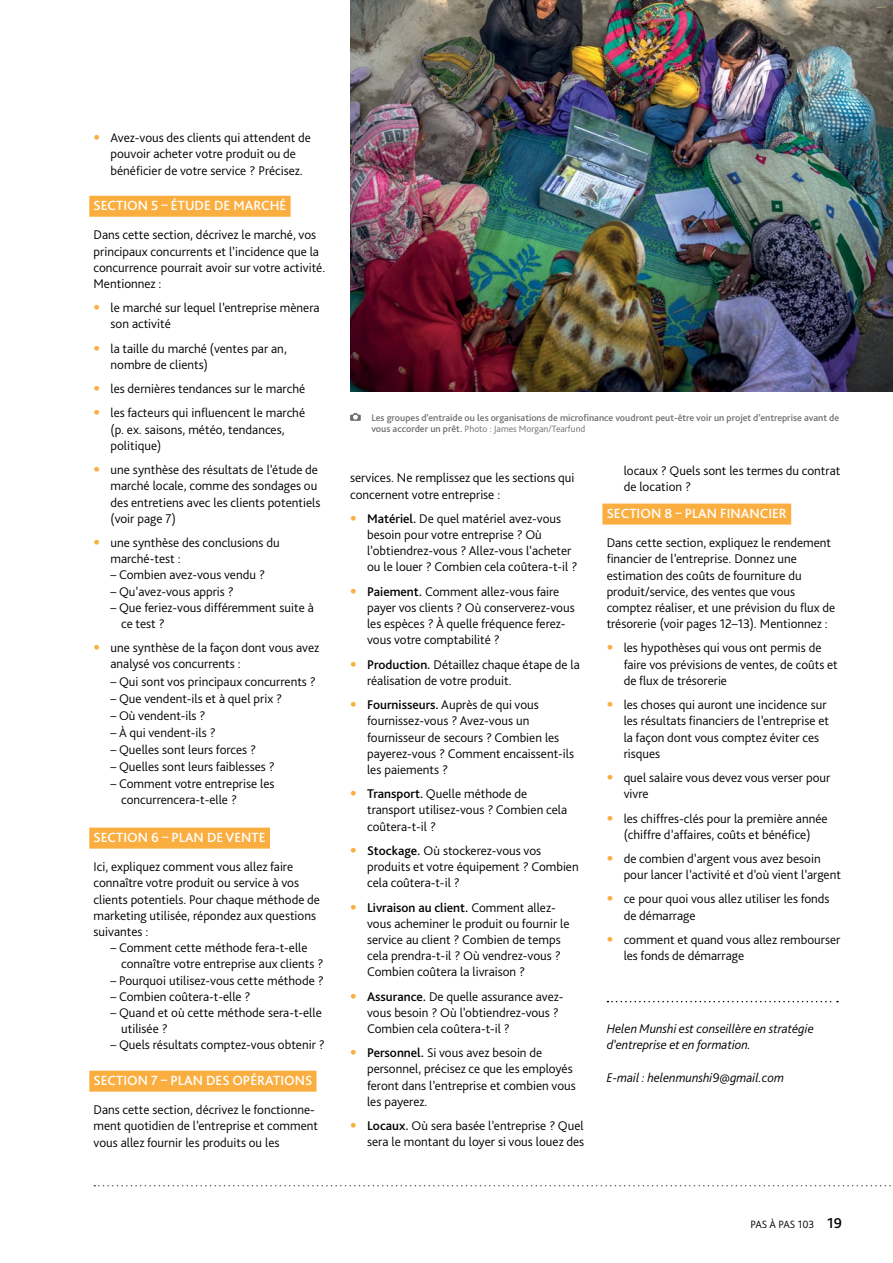
<style>
.page{position:relative;width:893px;height:1263px;background:#fff}
.page>*{position:absolute;margin:0;border:0;box-sizing:border-box;transform-origin:0 0}
.t1{font:500 13.95px "Bliss Pro";color:#fff}
.t2{font:300 13.2px/16.2px "Bliss Pro";color:#000}
.t3{font:italic 300 13.2px/16.2px "Bliss Pro";color:#000}
.t4{font:300 11.1px "Bliss Pro";color:#000}
.t5{font:500 9.9px "Bliss Pro";color:#6d6e71}
.t6{font:300 9.6px "Bliss Pro";color:#6d6e71}
.s1{font-family:"Trade Gothic Bold Cond Twenty";font-weight:400;color:#fbae40}
.s2{font-weight:500;font-size:9.9px}
.s3{font-weight:500}
.s4{font-weight:500;font-size:15px}
</style>
<div class="page">
<svg style="left:94px;top:1185px;width:797px;height:1px"></svg>
<div style="left:89px;top:196px;width:202px;height:21px;background:#fbae40"></div>
<div style="left:89px;top:828px;width:181px;height:21px;background:#fbae40"></div>
<div style="left:89px;top:1071px;width:228px;height:21px;background:#fbae40"></div>
<img style="left:350px;top:0;width:543px;height:391px">
<svg style="left:350px;top:413px;width:11px;height:8px"></svg>
<div style="left:602px;top:504px;width:189px;height:21px;background:#fbae40"></div>
<svg style="left:607px;top:1001px;width:231px;height:1px"></svg>
<p class="t2" style="left:111px;top:129px;width:202px;text-indent:-17px"><span class="s1">•</span> Avez-vous des clients qui attendent de pouvoir acheter votre produit ou de bénéficier de votre service ? Précisez.</p>
<p class="t1" style="left:94px;top:197px;width:194px">SECTION 5 – ÉTUDE DE MARCHÉ</p>
<p class="t2" style="left:94px;top:227px;width:233px">Dans cette section, décrivez le marché, vos principaux concurrents et l’incidence que la concurrence pourrait avoir sur votre activité.<br>Mentionnez :</p>
<p class="t2" style="left:111px;top:299px;width:211px;text-indent:-17px"><span class="s1">•</span> le marché sur lequel l’entreprise mènera son activité</p>
<p class="t2" style="left:111px;top:340px;width:178px;text-indent:-17px"><span class="s1">•</span> la taille du marché (ventes par an, nombre de clients)</p>
<p class="t2" style="left:94px;top:380px;width:213px"><span class="s1">•</span> les dernières tendances sur le marché</p>
<p class="t2" style="left:111px;top:405px;width:196px;text-indent:-17px"><span class="s1">•</span> les facteurs qui influencent le marché (p. ex. saisons, météo, tendances, politique)</p>
<p class="t2" style="left:111px;top:461px;width:211px;text-indent:-17px"><span class="s1">•</span> une synthèse des résultats de l’étude de marché locale, comme des sondages ou des entretiens avec les clients potentiels (voir page 7)</p>
<p class="t2" style="left:111px;top:534px;width:171px;text-indent:-17px"><span class="s1">•</span> une synthèse des conclusions du marché-test :</p>
<p class="t2" style="left:111px;top:567px;width:156px">– Combien avez-vous vendu ?</p>
<p class="t2" style="left:111px;top:583px;width:125px">– Qu’avez-vous appris ?</p>
<p class="t2" style="left:121px;top:599px;width:194px;text-indent:-11px">– Que feriez-vous différemment suite à ce test ?</p>
<p class="t2" style="left:111px;top:639px;width:210px;text-indent:-17px"><span class="s1">•</span> une synthèse de la façon dont vous avez analysé vos concurrents :</p>
<p class="t2" style="left:111px;top:673px;width:207px">– Qui sont vos principaux concurrents ?</p>
<p class="t2" style="left:111px;top:690px;width:173px">– Que vendent-ils et à quel prix ?</p>
<p class="t2" style="left:111px;top:707px;width:97px">– Où vendent-ils ?</p>
<p class="t2" style="left:111px;top:724px;width:107px">– À qui vendent-ils ?</p>
<p class="t2" style="left:111px;top:741px;width:147px">– Quelles sont leurs forces ?</p>
<p class="t2" style="left:111px;top:758px;width:166px">– Quelles sont leurs faiblesses ?</p>
<p class="t2" style="left:121px;top:775px;width:155px;text-indent:-11px">– Comment votre entreprise les concurrencera-t-elle ?</p>
<p class="t1" style="left:94px;top:829px;width:174px">SECTION 6 – PLAN DE VENTE</p>
<p class="t2" style="left:94px;top:858px;width:228px">Ici, expliquez comment vous allez faire connaître votre produit ou service à vos clients potentiels. Pour chaque méthode de marketing utilisée, répondez aux questions suivantes :</p>
<p class="t2" style="left:121px;top:939px;width:204px;text-indent:-11px">– Comment cette méthode fera-t-elle connaître votre entreprise aux clients ?</p>
<p class="t2" style="left:111px;top:972px;width:215px">– Pourquoi utilisez-vous cette méthode ?</p>
<p class="t2" style="left:111px;top:988px;width:142px">– Combien coûtera-t-elle ?</p>
<p class="t2" style="left:121px;top:1004px;width:202px;text-indent:-11px">– Quand et où cette méthode sera-t-elle utilisée ?</p>
<p class="t2" style="left:111px;top:1037px;width:216px">– Quels résultats comptez-vous obtenir ?</p>
<p class="t1" style="left:94px;top:1072px;width:220px">SECTION 7 – PLAN DES OPÉRATIONS</p>
<p class="t2" style="left:94px;top:1101px;width:226px">Dans cette section, décrivez le fonctionne&shy;ment quotidien de l’entreprise et comment vous allez fournir les produits ou les</p>
<p class="t5" style="left:371px;top:411px;width:469px">Les groupes d’entraide ou les organisations de microfinance voudront peut-être voir un projet d’entreprise avant de</p>
<p class="t6" style="left:371px;top:423px;width:216px"><span class="s2">vous accorder un prêt.</span> Photo : James Morgan/Tearfund</p>
<p class="t2" style="left:350px;top:470px;width:226px">services. Ne remplissez que les sections qui concernent votre entreprise :</p>
<p class="t2" style="left:367px;top:510px;width:212px;text-indent:-17px"><span class="s1">•</span> <span class="s3">Matériel.</span> De quel matériel avez-vous besoin pour votre entreprise ? Où l’obtiendrez-vous ? Allez-vous l’acheter ou le louer ? Combien cela coûtera-t-il ?</p>
<p class="t2" style="left:367px;top:583px;width:209px;text-indent:-17px"><span class="s1">•</span> <span class="s3">Paiement.</span> Comment allez-vous faire payer vos clients ? Où conserverez-vous les espèces ? À quelle fréquence ferez&shy;vous votre comptabilité ?</p>
<p class="t2" style="left:367px;top:656px;width:214px;text-indent:-17px"><span class="s1">•</span> <span class="s3">Production.</span> Détaillez chaque étape de la réalisation de votre produit.</p>
<p class="t2" style="left:367px;top:696px;width:208px;text-indent:-17px"><span class="s1">•</span> <span class="s3">Fournisseurs.</span> Auprès de qui vous fournissez-vous ? Avez-vous un fournisseur de secours ? Combien les payerez-vous ? Comment encaissent-ils les paiements ?</p>
<p class="t2" style="left:367px;top:785px;width:201px;text-indent:-17px"><span class="s1">•</span> <span class="s3">Transport.</span> Quelle méthode de transport utilisez-vous ? Combien cela coûtera-t-il ?</p>
<p class="t2" style="left:367px;top:842px;width:213px;text-indent:-17px"><span class="s1">•</span> <span class="s3">Stockage.</span> Où stockerez-vous vos produits et votre équipement ? Combien cela coûtera-t-il ?</p>
<p class="t2" style="left:367px;top:899px;width:204px;text-indent:-17px"><span class="s1">•</span> <span class="s3">Livraison au client.</span> Comment allez&shy;vous acheminer le produit ou fournir le service au client ? Combien de temps cela prendra-t-il ? Où vendrez-vous ?<br>Combien coûtera la livraison ?</p>
<p class="t2" style="left:367px;top:988px;width:198px;text-indent:-17px"><span class="s1">•</span> <span class="s3">Assurance.</span> De quelle assurance avez&shy;vous besoin ? Où l’obtiendrez-vous ?<br>Combien cela coûtera-t-il ?</p>
<p class="t2" style="left:367px;top:1044px;width:210px;text-indent:-17px"><span class="s1">•</span> <span class="s3">Personnel.</span> Si vous avez besoin de personnel, précisez ce que les employés feront dans l’entreprise et combien vous les payerez.</p>
<p class="t2" style="left:350px;top:1117px;width:236px;text-align:right"><span class="s1">•</span> <span class="s3">Locaux.</span> Où sera basée l’entreprise ? Quel sera le montant du loyer si vous louez des</p>
<p class="t2" style="left:624px;top:462px;width:218px">locaux ? Quels sont les termes du contrat de location ?</p>
<p class="t1" style="left:607px;top:505px;width:182px">SECTION 8 – PLAN FINANCIER</p>
<p class="t2" style="left:607px;top:534px;width:230px">Dans cette section, expliquez le rendement financier de l’entreprise. Donnez une estimation des coûts de fourniture du produit/service, des ventes que vous comptez réaliser, et une prévision du flux de trésorerie (voir pages 12–13). Mentionnez :</p>
<p class="t2" style="left:624px;top:640px;width:216px;text-indent:-17px"><span class="s1">•</span> les hypothèses qui vous ont permis de faire vos prévisions de ventes, de coûts et de flux de trésorerie</p>
<p class="t2" style="left:624px;top:696px;width:207px;text-indent:-17px"><span class="s1">•</span> les choses qui auront une incidence sur les résultats financiers de l’entreprise et la façon dont vous comptez éviter ces risques</p>
<p class="t2" style="left:624px;top:769px;width:208px;text-indent:-17px"><span class="s1">•</span> quel salaire vous devez vous verser pour vivre</p>
<p class="t2" style="left:607px;top:810px;width:222px;text-align:center"><span class="s1">•</span> les chiffres-clés pour la première année (chiffre d’affaires, coûts et bénéfice)</p>
<p class="t2" style="left:624px;top:850px;width:219px;text-indent:-17px"><span class="s1">•</span> de combien d’argent vous avez besoin pour lancer l’activité et d’où vient l’argent</p>
<p class="t2" style="left:624px;top:891px;width:207px;text-indent:-17px"><span class="s1">•</span> ce pour quoi vous allez utiliser les fonds de démarrage</p>
<p class="t2" style="left:624px;top:931px;width:218px;text-indent:-17px"><span class="s1">•</span> comment et quand vous allez rembourser les fonds de démarrage</p>
<p class="t3" style="left:607px;top:1020px;width:209px">Helen Munshi est conseillère en stratégie d’entreprise et en formation.</p>
<p class="t3" style="left:607px;top:1069px;width:179px">E-mail : helenmunshi9@gmail.com</p>
<p class="t4" style="left:750px;top:1217px;width:93px">PAS À PAS 103 <span class="s4">19</span></p>
</div>
